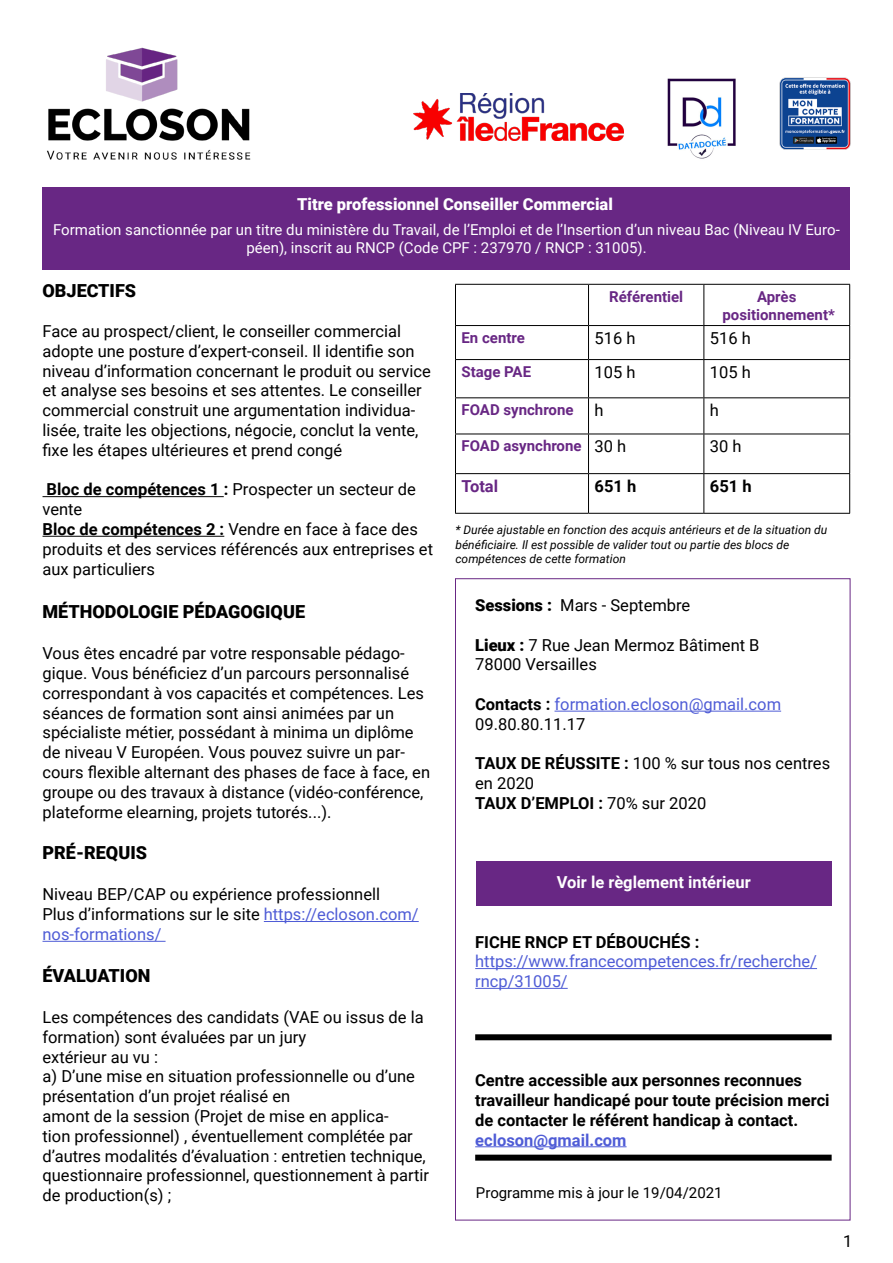
<style>
.page{position:relative;width:893px;height:1263px;background:#fff}
.page>*{position:absolute;margin:0;border:0;box-sizing:border-box;transform-origin:0 0}
.t1{font:900 18px "Roboto";color:#000}
.t2{font:16.5px/19.8px "Roboto";color:#000}
.t3{font:700 16.5px/19.8px "Roboto";color:#000}
.t4{font:16.5px/19.8px "Roboto";color:#4f5cd6}
.t5{font:900 16.5px "Roboto";color:#fff}
.t6{font:700 16.5px "Roboto";color:#fff}
.t7{font:700 16.5px "Roboto";color:#4f5cd6}
.t8{font:700 16.5px "Roboto";color:#682784}
.t9{font:15px/18px "Roboto";color:#fff;text-align:center}
.t10{font:700 15px/18px "Roboto";color:#682784;text-align:center}
.t11{font:15px "Roboto";color:#000}
.t12{font:italic 12px/14.4px "Roboto";color:#000}
.s1{font-weight:700}
.s2{color:#4f5cd6}
.s3{font-weight:400;font-size:16.5px;color:#000}
.s4{font-weight:900}
.s5{font-weight:700;color:#000}
.s6{color:#000}
</style>
<div class="page">
<div style="left:476px;top:861px;width:356px;height:44px;background:#682784"></div>
<img style="left:47px;top:47px;width:204px;height:113px">
<div style="left:43px;top:188px;width:807px;height:82px;background:#682784"></div>
<img style="left:414px;top:94px;width:210px;height:47px">
<img style="left:667px;top:78px;width:69px;height:81px">
<img style="left:779px;top:77px;width:71px;height:73px">
<hr style="left:43px;top:496px;width:181px;height:1px;background:#000">
<hr style="left:43px;top:536px;width:181px;height:1px;background:#000">
<hr style="left:264px;top:921px;width:155px;height:1px;background:#4f5cd6">
<hr style="left:43px;top:941px;width:123px;height:1px;background:#4f5cd6">
<hr style="left:554px;top:711px;width:227px;height:1px;background:#4f5cd6">
<hr style="left:475px;top:968px;width:342px;height:1px;background:#4f5cd6">
<hr style="left:475px;top:988px;width:93px;height:1px;background:#4f5cd6">
<hr style="left:475px;top:1146px;width:152px;height:1px;background:#4f5cd6">
<hr style="left:588px;top:285px;width:1px;height:40px;background:#000">
<hr style="left:703px;top:285px;width:1px;height:40px;background:#000">
<hr style="left:588px;top:326px;width:1px;height:33px;background:#000">
<hr style="left:703px;top:326px;width:1px;height:33px;background:#000">
<hr style="left:588px;top:360px;width:1px;height:37px;background:#000">
<hr style="left:703px;top:360px;width:1px;height:37px;background:#000">
<hr style="left:588px;top:398px;width:1px;height:36px;background:#000">
<hr style="left:703px;top:398px;width:1px;height:36px;background:#000">
<hr style="left:588px;top:434px;width:1px;height:39px;background:#000">
<hr style="left:703px;top:434px;width:1px;height:39px;background:#000">
<hr style="left:588px;top:474px;width:1px;height:39px;background:#000">
<hr style="left:703px;top:474px;width:1px;height:39px;background:#000">
<hr style="left:455px;top:284px;width:133px;height:1px;background:#000">
<hr style="left:455px;top:285px;width:1px;height:40px;background:#000">
<hr style="left:588px;top:284px;width:116px;height:1px;background:#000">
<hr style="left:704px;top:284px;width:146px;height:1px;background:#000">
<hr style="left:849px;top:285px;width:1px;height:40px;background:#000">
<hr style="left:455px;top:398px;width:1px;height:36px;background:#000">
<hr style="left:849px;top:398px;width:1px;height:36px;background:#000">
<hr style="left:455px;top:360px;width:1px;height:37px;background:#000">
<hr style="left:849px;top:360px;width:1px;height:37px;background:#000">
<hr style="left:455px;top:397px;width:133px;height:1px;background:#000">
<hr style="left:588px;top:397px;width:116px;height:1px;background:#000">
<hr style="left:704px;top:397px;width:146px;height:1px;background:#000">
<hr style="left:455px;top:325px;width:133px;height:1px;background:#000">
<hr style="left:455px;top:326px;width:1px;height:33px;background:#000">
<hr style="left:588px;top:325px;width:116px;height:1px;background:#000">
<hr style="left:704px;top:325px;width:146px;height:1px;background:#000">
<hr style="left:849px;top:326px;width:1px;height:33px;background:#000">
<hr style="left:455px;top:359px;width:133px;height:1px;background:#000">
<hr style="left:588px;top:359px;width:116px;height:1px;background:#000">
<hr style="left:704px;top:359px;width:146px;height:1px;background:#000">
<hr style="left:455px;top:434px;width:133px;height:1px;background:#000">
<hr style="left:455px;top:434px;width:1px;height:39px;background:#000">
<hr style="left:588px;top:434px;width:116px;height:1px;background:#000">
<hr style="left:704px;top:434px;width:146px;height:1px;background:#000">
<hr style="left:849px;top:434px;width:1px;height:39px;background:#000">
<hr style="left:455px;top:473px;width:133px;height:1px;background:#000">
<hr style="left:455px;top:474px;width:1px;height:39px;background:#000">
<hr style="left:588px;top:473px;width:116px;height:1px;background:#000">
<hr style="left:704px;top:473px;width:146px;height:1px;background:#000">
<hr style="left:849px;top:474px;width:1px;height:39px;background:#000">
<hr style="left:455px;top:513px;width:133px;height:1px;background:#000">
<hr style="left:588px;top:513px;width:116px;height:1px;background:#000">
<hr style="left:704px;top:513px;width:146px;height:1px;background:#000">
<div style="left:475px;top:1034px;width:357px;height:6px;background:#000"></div>
<div style="left:475px;top:1154px;width:357px;height:6px;background:#000"></div>
<p class="t5" style="left:297px;top:193px;width:317px">Titre professionnel Conseiller Commercial</p>
<p class="t9" style="left:53px;top:220px;width:788px">Formation sanctionnée par un titre du ministère du Travail, de l’Emploi et de l’Insertion d’un niveau Bac (Niveau IV Euro&shy;péen), inscrit au RNCP (Code CPF : 237970 / RNCP : 31005).</p>
<p class="t1" style="left:43px;top:278px;width:95px">OBJECTIFS</p>
<p class="t2" style="left:43px;top:321px;width:390px">Face au prospect/client, le conseiller commercial adopte une posture d’expert-conseil. Il identifie son niveau d’information concernant le produit ou service et analyse ses besoins et ses attentes. Le conseiller commercial construit une argumentation individua&shy;lisée, traite les objections, négocie, conclut la vente, fixe les étapes ultérieures et prend congé</p>
<p class="t2" style="left:43px;top:479px;width:392px"><span class="s1">Bloc de compétences 1 :</span> Prospecter un secteur de vente<br><span class="s1">Bloc de compétences 2 :</span> Vendre en face à face des produits et des services référencés aux entreprises et aux particuliers</p>
<p class="t1" style="left:43px;top:599px;width:264px">MÉTHODOLOGIE PÉDAGOGIQUE</p>
<p class="t2" style="left:43px;top:643px;width:389px">Vous êtes encadré par votre responsable pédago&shy;gique. Vous bénéficiez d’un parcours personnalisé correspondant à vos capacités et compétences. Les séances de formation sont ainsi animées par un spécialiste métier, possédant à minima un diplôme de niveau V Européen. Vous pouvez suivre un par&shy;cours flexible alternant des phases de face à face, en groupe ou des travaux à distance (vidéo-conférence, plateforme elearning, projets tutorés...).</p>
<p class="t1" style="left:43px;top:840px;width:106px">PRÉ-REQUIS</p>
<p class="t2" style="left:43px;top:884px;width:378px">Niveau BEP/CAP ou expérience professionnell<br>Plus d’informations sur le site <span class="s2">https://ecloson.com/ nos-formations/</span></p>
<p class="t1" style="left:43px;top:962px;width:109px">ÉVALUATION</p>
<p class="t2" style="left:43px;top:1006px;width:388px">Les compétences des candidats (VAE ou issus de la formation) sont évaluées par un jury<br>extérieur au vu :<br>a) D’une mise en situation professionnelle ou d’une présentation d’un projet réalisé en<br>amont de la session (Projet de mise en applica-<br>tion professionnel) , éventuellement complétée par d’autres modalités d’évaluation : entretien technique, questionnaire professionnel, questionnement à partir de production(s) ;</p>
<p class="t10" style="left:609px;top:287px;width:75px">Référentiel</p>
<p class="t10" style="left:722px;top:287px;width:114px">Après positionnement*</p>
<p class="t10" style="left:461px;top:328px;width:65px">En centre</p>
<p class="t2" style="left:594px;top:328px;width:43px">516 h</p>
<p class="t2" style="left:710px;top:328px;width:43px">516 h</p>
<p class="t10" style="left:461px;top:362px;width:71px">Stage PAE</p>
<p class="t2" style="left:594px;top:362px;width:43px">105 h</p>
<p class="t2" style="left:710px;top:362px;width:43px">105 h</p>
<p class="t10" style="left:461px;top:400px;width:114px">FOAD synchrone</p>
<p class="t2" style="left:594px;top:400px;width:11px">h</p>
<p class="t2" style="left:710px;top:400px;width:11px">h</p>
<p class="t10" style="left:461px;top:436px;width:166px">FOAD asynchrone <span class="s3">30 h</span></p>
<p class="t2" style="left:710px;top:436px;width:33px">30 h</p>
<p class="t8" style="left:461px;top:475px;width:38px">Total</p>
<p class="t3" style="left:594px;top:476px;width:43px">651 h</p>
<p class="t3" style="left:710px;top:476px;width:43px">651 h</p>
<p class="t12" style="left:455px;top:522px;width:373px">* Durée ajustable en fonction des acquis antérieurs et de la situation du bénéficiaire. Il est possible de valider tout ou partie des blocs de compétences de cette formation</p>
<p class="t2" style="left:475px;top:594px;width:217px"><span class="s4">Sessions :</span> Mars - Septembre</p>
<p class="t2" style="left:475px;top:634px;width:286px"><span class="s4">Lieux :</span> 7 Rue Jean Mermoz Bâtiment B<br>78000 Versailles</p>
<p class="t4" style="left:475px;top:693px;width:307px"><span class="s5">Contacts :</span> formation.ecloson@gmail.com<br><span class="s6">09.80.80.11.17</span></p>
<p class="t2" style="left:475px;top:753px;width:356px"><span class="s1">TAUX DE RÉUSSITE :</span> 100 % sur tous nos centres en 2020<br><span class="s1">TAUX D’EMPLOI :</span> 70% sur 2020</p>
<p class="t6" style="left:557px;top:871px;width:196px">Voir le règlement intérieur</p>
<p class="t3" style="left:475px;top:931px;width:226px">FICHE RNCP ET DÉBOUCHÉS :</p>
<p class="t4" style="left:475px;top:951px;width:343px">https://www.francecompetences.fr/recherche/ rncp/31005/</p>
<p class="t3" style="left:475px;top:1070px;width:356px">Centre accessible aux personnes reconnues travailleur handicapé pour toute précision merci de contacter le référent handicap à contact.</p>
<p class="t7" style="left:475px;top:1128px;width:153px">ecloson@gmail.com</p>
<p class="t11" style="left:476px;top:1182px;width:248px">Programme mis à jour le 19/04/2021</p>
<p class="t2" style="left:843px;top:1230px;width:11px">1</p>
</div>
